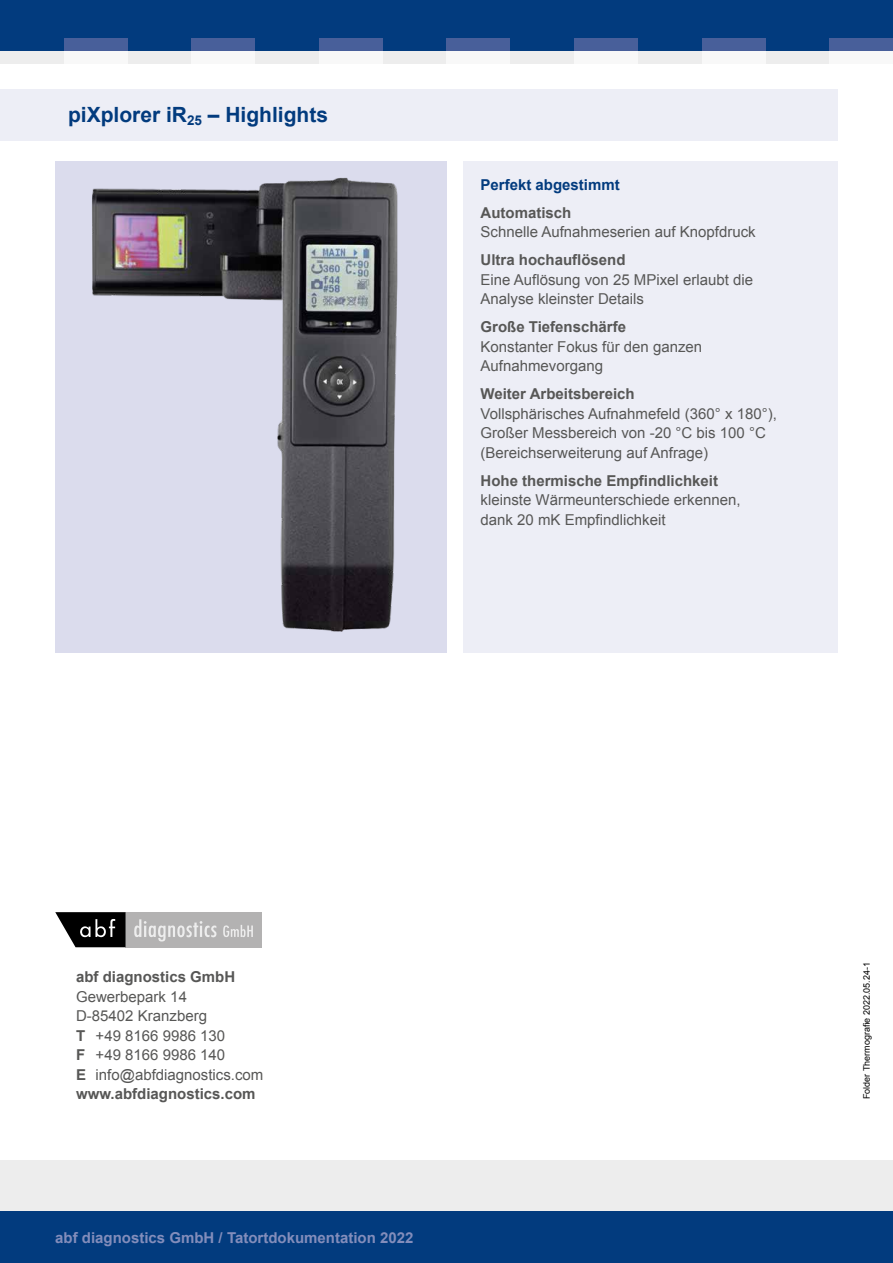
<style>
.page{position:relative;width:893px;height:1263px;background:#fff}
.page>*{position:absolute;margin:0;border:0;box-sizing:border-box;transform-origin:0 0}
.t1{font:700 21px "Arial";color:#023b7e}
.t2{font:15px/19.5px "Arial";color:#575756}
.t3{font:700 15px "Arial";color:#575756}
.t4{font:700 15px "Arial";color:#838dbb}
.t5{font:700 15px "Arial";color:#023b7e}
.t6{font:9px "Arial";color:#000}
.s1{font-weight:700}
</style>
<div class="page">
<div style="left:0;top:1161px;width:893px;height:51px;background:#ededed"></div>
<div style="left:0;top:1212px;width:893px;height:51px;background:#023b7e"></div>
<div style="left:463px;top:162px;width:375px;height:491px;background:#edeef6"></div>
<img style="left:55px;top:162px;width:391px;height:491px">
<div style="left:0;top:89px;width:838px;height:51px;background:#edeef6"></div>
<div style="left:0;top:0;width:893px;height:51px;background:#023b7e"></div>
<div style="left:0;top:51px;width:893px;height:13px;background:#ededed"></div>
<div style="left:64px;top:38px;width:64px;height:13px;background:#485f9a"></div>
<div style="left:191px;top:38px;width:64px;height:13px;background:#485f9a"></div>
<div style="left:319px;top:38px;width:64px;height:13px;background:#485f9a"></div>
<div style="left:446px;top:38px;width:64px;height:13px;background:#485f9a"></div>
<div style="left:574px;top:38px;width:64px;height:13px;background:#485f9a"></div>
<div style="left:702px;top:38px;width:63px;height:13px;background:#485f9a"></div>
<div style="left:829px;top:38px;width:64px;height:13px;background:#485f9a"></div>
<div style="left:64px;top:51px;width:64px;height:13px;background:#f8f8f8"></div>
<div style="left:191px;top:51px;width:64px;height:13px;background:#f8f8f8"></div>
<div style="left:319px;top:51px;width:64px;height:13px;background:#f8f8f8"></div>
<div style="left:446px;top:51px;width:64px;height:13px;background:#f8f8f8"></div>
<div style="left:574px;top:51px;width:64px;height:13px;background:#f8f8f8"></div>
<div style="left:702px;top:51px;width:63px;height:13px;background:#f8f8f8"></div>
<div style="left:829px;top:51px;width:64px;height:13px;background:#f8f8f8"></div>
<div style="left:126px;top:912px;width:136px;height:35px;background:#b3b2b2"></div>
<svg style="left:55px;top:912px;width:71px;height:35px"></svg>
<svg style="left:134px;top:919px;width:82px;height:22px"></svg>
<svg style="left:223px;top:925px;width:30px;height:12px"></svg>
<h1 class="t1" style="left:68px;top:101px;width:262px">piXplorer iR<sub>25</sub> – Highlights</h1>
<p class="t5" style="left:480px;top:174px;width:141px">Perfekt abgestimmt</p>
<p class="t3" style="left:480px;top:202px;width:92px">Automatisch</p>
<p class="t2" style="left:480px;top:222px;width:277px">Schnelle Aufnahmeserien auf Knopfdruck</p>
<p class="t3" style="left:480px;top:250px;width:147px">Ultra hochauflösend</p>
<p class="t2" style="left:480px;top:270px;width:274px">Eine Auflösung von 25 MPixel erlaubt die<br>Analyse kleinster Details</p>
<p class="t3" style="left:480px;top:317px;width:147px">Große Tiefenschärfe</p>
<p class="t2" style="left:480px;top:337px;width:223px">Konstanter Fokus für den ganzen<br>Aufnahmevorgang</p>
<p class="t3" style="left:480px;top:384px;width:156px">Weiter Arbeitsbereich</p>
<p class="t2" style="left:480px;top:404px;width:298px">Vollsphärisches Aufnahmefeld (360° x 180°),<br>Großer Messbereich von -20 °C bis 100 °C (Bereichserweiterung auf Anfrage)</p>
<p class="t3" style="left:480px;top:470px;width:239px">Hohe thermische Empfindlichkeit</p>
<p class="t2" style="left:480px;top:490px;width:262px">kleinste Wärmeunterschiede erkennen, dank 20 mK Empfindlichkeit</p>
<p class="t3" style="left:76px;top:967px;width:161px">abf diagnostics GmbH</p>
<p class="t2" style="left:76px;top:987px;width:189px">Gewerbepark 14<br>D-85402 Kranzberg<br><span class="s1">T</span> +49 8166 9986 130<br><span class="s1">F</span> +49 8166 9986 140<br><span class="s1">E</span> info@abfdiagnostics.com <span class="s1">www.abfdiagnostics.com</span></p>
<p class="t4" style="left:55px;top:1228px;width:360px">abf diagnostics GmbH / Tatortdokumentation 2022</p>
<p class="t6" style="left:861px;top:1099px;width:138px;rotate:-90deg">Folder Thermografie 2022.05.24-1</p>
</div>
